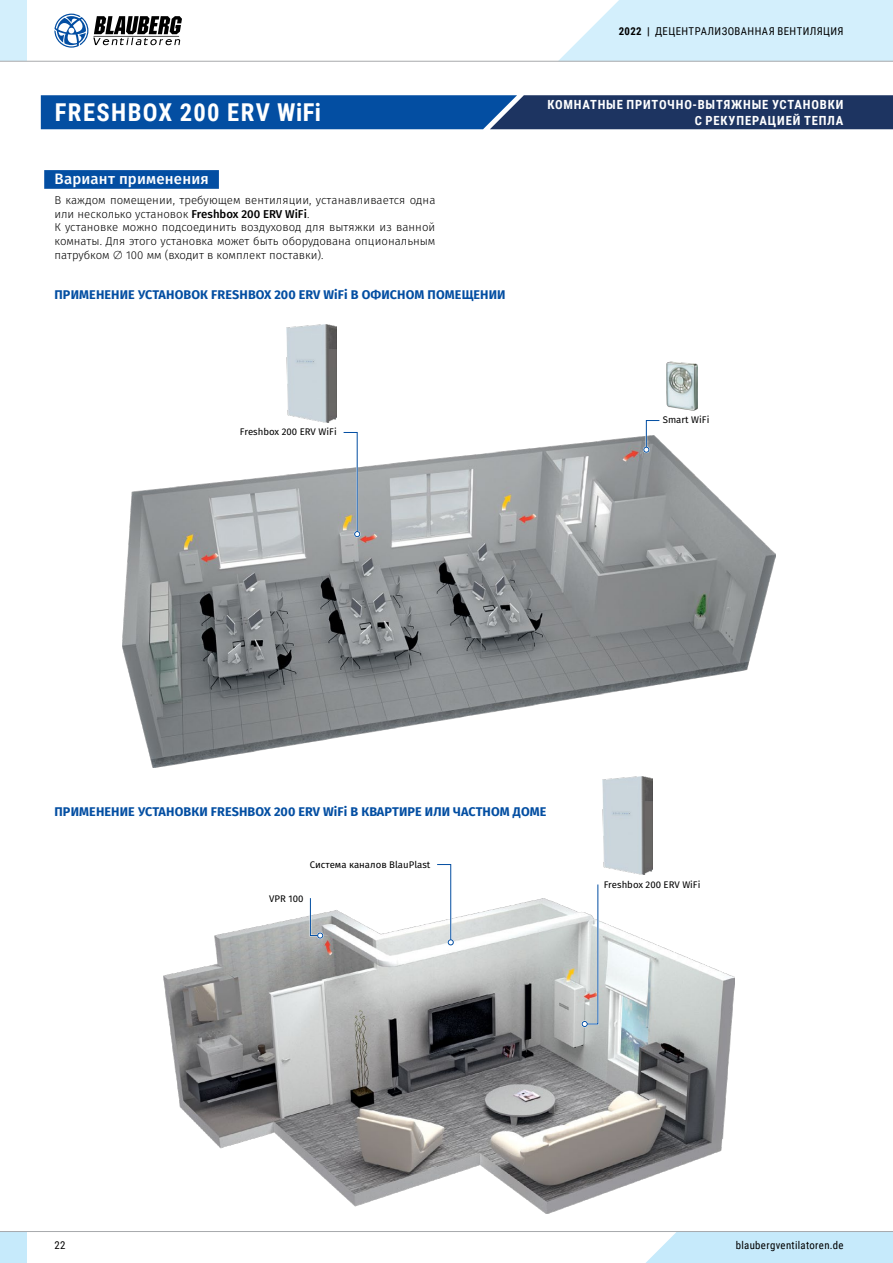
<style>
.page{position:relative;width:893px;height:1263px;background:#fff}
.page>*{position:absolute;margin:0;border:0;box-sizing:border-box;transform-origin:0 0}
.t1{font:700 24.6px "Roboto Condensed";letter-spacing:.055em;color:#fff}
.t2{font:500 15px "Fira Sans";letter-spacing:.01em;color:#fff}
.t3{font:700 12.6px "Fira Sans";letter-spacing:.01em;color:#034ea2}
.t4{font:700 12.6px/15.3px "Roboto Condensed";letter-spacing:.065em;color:#fff;text-align:right}
.t5{font:300 11.4px/13.6px "Fira Sans";color:#000}
.t6{font:10.8px "Roboto Condensed";letter-spacing:.035em;color:#000}
.t7{font:9.6px "Fira Sans";color:#000}
.s1{font-weight:500}
.s2{font-weight:700}
</style>
<div class="page">
<div style="left:646px;top:1232px;width:247px;height:31px;background:#c6eafb"></div>
<div style="left:0;top:1231px;width:27px;height:32px;background:#c6eafb"></div>
<hr style="left:0;top:1231px;width:893px;height:1px;background:#a7a9ac">
<div style="left:0;top:0;width:27px;height:61px;background:#d3effc"></div>
<svg style="left:54px;top:14px;width:128px;height:34px"></svg>
<hr style="left:0;top:61px;width:893px;height:1px;background:#a7a9ac">
<svg style="left:558px;top:0;width:335px;height:62px;background:#d6effa"></svg>
<svg style="left:41px;top:95px;width:852px;height:34px;background:#124486"></svg>
<div style="left:44px;top:170px;width:175px;height:19px;background:#034ea2"></div>
<img style="left:163px;top:898px;width:572px;height:315px">
<img style="left:122px;top:436px;width:654px;height:331px">
<div style="left:354px;top:531px;width:7px;height:6px;border:2px solid #fff;border-radius:50%"></div>
<svg style="left:342px;top:432px;width:18px;height:105px"></svg>
<div style="left:317px;top:932px;width:7px;height:7px;border:2px solid #fff;border-radius:50%"></div>
<svg style="left:309px;top:898px;width:14px;height:40px"></svg>
<div style="left:447px;top:939px;width:7px;height:7px;border:2px solid #fff;border-radius:50%"></div>
<svg style="left:435px;top:864px;width:19px;height:81px"></svg>
<div style="left:581px;top:1020px;width:7px;height:7px;border:2px solid #fff;border-radius:50%"></div>
<svg style="left:582px;top:884px;width:18px;height:143px"></svg>
<img style="left:286px;top:324px;width:50px;height:98px">
<img style="left:603px;top:776px;width:49px;height:98px">
<img style="left:666px;top:362px;width:31px;height:48px">
<svg style="left:643px;top:420px;width:18px;height:33px"></svg>
<h1 class="t1" style="left:55px;top:95px;width:268px">FRESHBOX 200 ERV WiFi</h1>
<h2 class="t2" style="left:54px;top:168px;width:156px">Вариант применения</h2>
<p class="t5" style="left:54px;top:194px;width:382px">В каждом помещении, требующем вентиляции, устанавливается одна или несколько установок <span class="s1">Freshbox 200 ERV WiFi</span>.<br>К установке можно подсоединить воздуховод для вытяжки из ванной комнаты. Для этого установка может быть оборудована опциональным патрубком ∅ 100 мм (входит в комплект поставки).</p>
<p class="t3" style="left:54px;top:286px;width:453px">ПРИМЕНЕНИЕ УСТАНОВОК FRESHBOX 200 ERV WiFi В ОФИСНОМ ПОМЕЩЕНИИ</p>
<p class="t6" style="left:619px;top:23px;width:226px"><span class="s2">2022 |</span> ДЕЦЕНТРАЛИЗОВАННАЯ ВЕНТИЛЯЦИЯ</p>
<p class="t4" style="left:547px;top:97px;width:298px">КОМНАТНЫЕ ПРИТОЧНО-ВЫТЯЖНЫЕ УСТАНОВКИ<br>С РЕКУПЕРАЦИЕЙ ТЕПЛА</p>
<p class="t7" style="left:240px;top:425px;width:98px">Freshbox 200 ERV WiFi</p>
<p class="t7" style="left:663px;top:413px;width:48px">Smart WiFi</p>
<p class="t3" style="left:54px;top:803px;width:493px">ПРИМЕНЕНИЕ УСТАНОВКИ FRESHBOX 200 ERV WiFi В КВАРТИРЕ ИЛИ ЧАСТНОМ ДОМЕ</p>
<p class="t6" style="left:54px;top:1238px;width:13px">22</p>
<p class="t7" style="left:310px;top:857px;width:122px">Система каналов BlauPlast</p>
<p class="t7" style="left:269px;top:891px;width:36px">VPR 100</p>
<p class="t7" style="left:604px;top:878px;width:98px">Freshbox 200 ERV WiFi</p>
<p class="t6" style="left:736px;top:1238px;width:109px">blaubergventilatoren.de</p>
</div>
